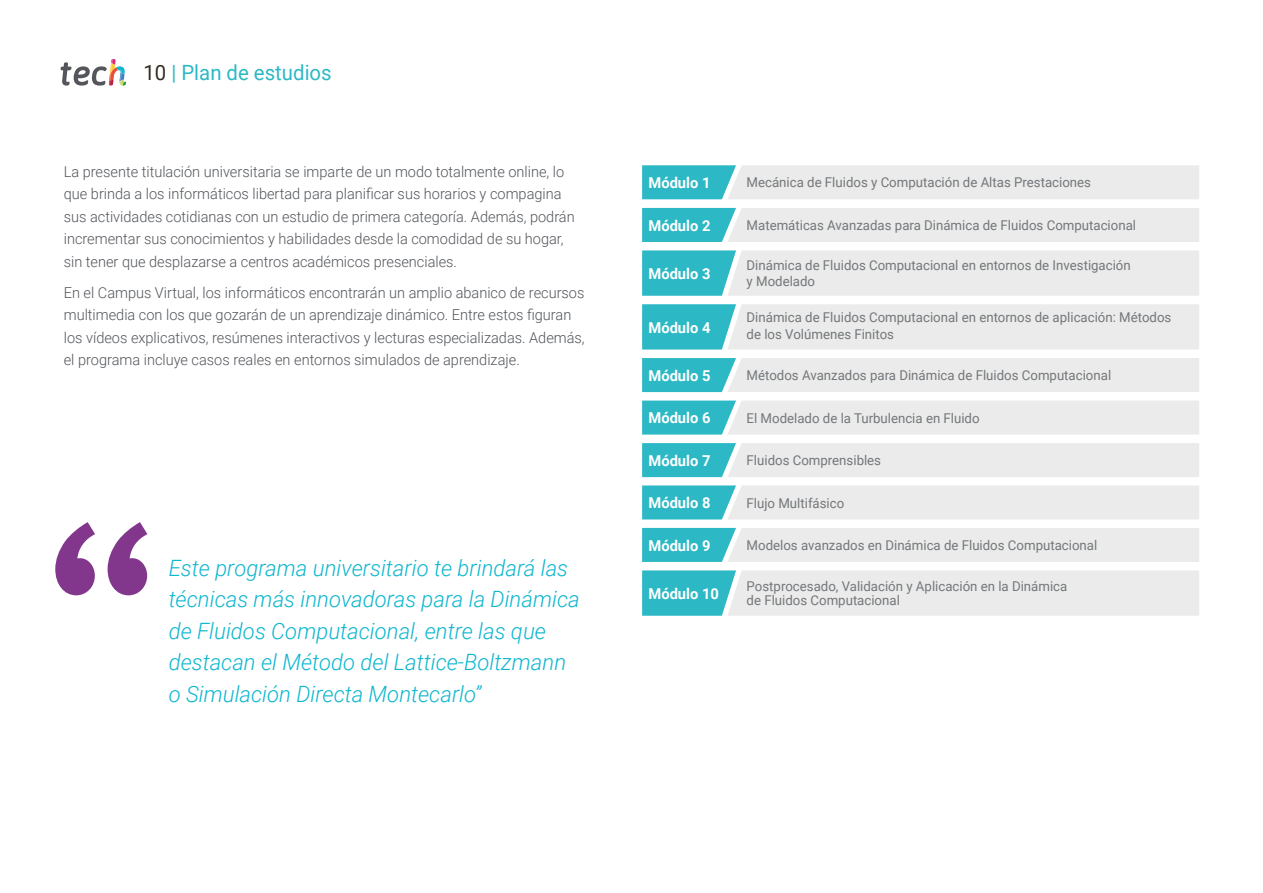
<style>
.page{position:relative;width:1263px;height:893px;background:#fff}
.page>*{position:absolute;margin:0;border:0;box-sizing:border-box;transform-origin:0 0}
.t1{font:italic 300 22.5px/31.5px "Roboto";color:#0fb6cf}
.t2{font:21px "Roboto";color:#2db8c5}
.t3{font:300 15px/22.5px "Roboto";color:#52555b}
.t4{font:700 15px "Roboto";color:#fff}
.t5{font:13.5px/16.5px "Roboto";color:#74777b}
.s1{color:#312e20}
</style>
<div class="page">
<svg style="left:61px;top:59px;width:65px;height:27px"></svg>
<svg style="left:55px;top:522px;width:92px;height:73px"></svg>
<svg style="left:642px;top:165px;width:557px;height:34px;background:#cde3e4"></svg>
<svg style="left:642px;top:358px;width:557px;height:34px;background:#cce3e4"></svg>
<svg style="left:642px;top:250px;width:557px;height:46px;background:#cde3e4"></svg>
<svg style="left:642px;top:443px;width:557px;height:34px;background:#cce3e4"></svg>
<svg style="left:642px;top:528px;width:557px;height:34px;background:#cce3e4"></svg>
<svg style="left:642px;top:208px;width:557px;height:34px;background:#cce3e4"></svg>
<svg style="left:642px;top:401px;width:557px;height:34px;background:#cde3e4"></svg>
<svg style="left:642px;top:304px;width:557px;height:46px;background:#cde3e4"></svg>
<svg style="left:642px;top:485px;width:557px;height:34px;background:#cde3e4"></svg>
<svg style="left:642px;top:570px;width:557px;height:46px;background:#cde3e4"></svg>
<h2 class="t2" style="left:144px;top:57px;width:190px"><span class="s1">10</span> | Plan de estudios</h2>
<p class="t3" style="left:64px;top:159px;width:512px">La presente titulación universitaria se imparte de un modo totalmente online, lo que brinda a los informáticos libertad para planificar sus horarios y compagina sus actividades cotidianas con un estudio de primera categoría. Además, podrán incrementar sus conocimientos y habilidades desde la comodidad de su hogar, sin tener que desplazarse a centros académicos presenciales.</p>
<p class="t3" style="left:64px;top:280px;width:522px">En el Campus Virtual, los informáticos encontrarán un amplio abanico de recursos multimedia con los que gozarán de un aprendizaje dinámico. Entre estos figuran los vídeos explicativos, resúmenes interactivos y lecturas especializadas. Además, el programa incluye casos reales en entornos simulados de aprendizaje.</p>
<h1 class="t1" style="left:169px;top:551px;width:412px">Este programa universitario te brindará las técnicas más innovadoras para la Dinámica de Fluidos Computacional, entre las que destacan el Método del Lattice-Boltzmann o Simulación Directa Montecarlo”</h1>
<p class="t4" style="left:648px;top:172px;width:63px">Módulo 1</p>
<p class="t5" style="left:747px;top:174px;width:346px">Mecánica de Fluidos y Computación de Altas Prestaciones</p>
<p class="t4" style="left:648px;top:215px;width:63px">Módulo 2</p>
<p class="t5" style="left:747px;top:216px;width:391px">Matemáticas Avanzadas para Dinámica de Fluidos Computacional</p>
<p class="t4" style="left:648px;top:263px;width:63px">Módulo 3</p>
<p class="t5" style="left:747px;top:256px;width:386px">Dinámica de Fluidos Computacional en entornos de Investigación y Modelado</p>
<p class="t4" style="left:648px;top:317px;width:63px">Módulo 4</p>
<p class="t5" style="left:747px;top:309px;width:426px">Dinámica de Fluidos Computacional en entornos de aplicación: Métodos de los Volúmenes Finitos</p>
<p class="t4" style="left:648px;top:365px;width:63px">Módulo 5</p>
<p class="t5" style="left:747px;top:367px;width:366px">Métodos Avanzados para Dinámica de Fluidos Computacional</p>
<p class="t4" style="left:648px;top:407px;width:63px">Módulo 6</p>
<p class="t5" style="left:747px;top:409px;width:234px">El Modelado de la Turbulencia en Fluido</p>
<p class="t4" style="left:648px;top:450px;width:63px">Módulo 7</p>
<p class="t5" style="left:747px;top:452px;width:136px">Fluidos Comprensibles</p>
<p class="t4" style="left:648px;top:492px;width:63px">Módulo 8</p>
<p class="t5" style="left:747px;top:494px;width:99px">Flujo Multifásico</p>
<p class="t4" style="left:648px;top:535px;width:63px">Módulo 9</p>
<p class="t5" style="left:747px;top:536px;width:352px">Modelos avanzados en Dinámica de Fluidos Computacional</p>
<p class="t4" style="left:648px;top:583px;width:72px">Módulo 10</p>
<p class="t5" style="left:747px;top:579px;width:322px;line-height:13.5px">Postprocesado, Validación y Aplicación en la Dinámica de Fluidos Computacional</p>
</div>
